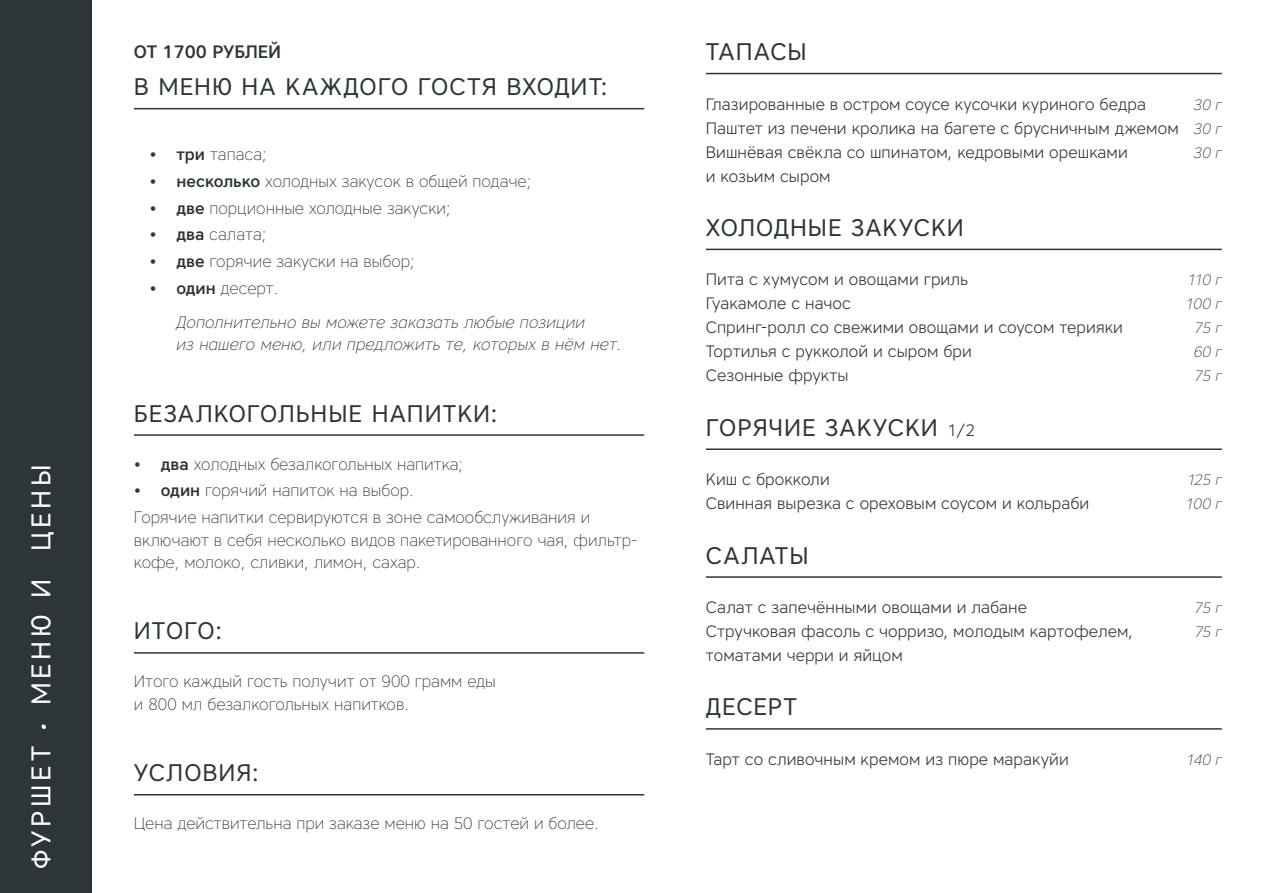
<style>
.page{position:relative;width:1263px;height:893px;background:#fff}
.page>*{position:absolute;margin:0;border:0;box-sizing:border-box;transform-origin:0 0}
.t1{font:27px "Core Sans A45";letter-spacing:.14em;color:#fff}
.t2{font:24px "Core Sans A45";letter-spacing:.04em;color:#2e3638}
.t3{font:500 18px "Core Sans A55";color:#2e3638}
.t4{font:300 16.5px/24px "Core Sans A35";letter-spacing:.005em;color:#2e3638}
.t5{font:200 16.5px/22.5px "Core Sans A25";color:#2e3638}
.t6{font:italic 200 16.5px/33.8px "Core Sans A25";letter-spacing:.01em;color:#2e3638}
.t7{font:italic 200 15px "Core Sans A25";color:#2e3638}
.s1{font-family:"Core Sans A55";font-weight:500}
.s2{font-family:"Core Sans A55";font-weight:500;font-style:normal}
.s3{font-style:normal}
.s4{font-family:"Core Sans A25";font-weight:200;font-style:italic;font-size:15px}
.s5{font-family:"Core Sans A35";font-weight:300;font-size:16.5px}
</style>
<div class="page">
<hr style="left:134px;top:108px;width:510px;height:1px;background:#2e3638">
<hr style="left:134px;top:434px;width:510px;height:2px;background:#2e3638">
<hr style="left:134px;top:652px;width:510px;height:2px;background:#2e3638">
<hr style="left:134px;top:794px;width:510px;height:1px;background:#2e3638">
<div style="left:0;top:0;width:91px;height:893px;background:#2e3538"></div>
<hr style="left:706px;top:73px;width:516px;height:1px;background:#2e3638">
<hr style="left:706px;top:249px;width:516px;height:1px;background:#2e3638">
<hr style="left:706px;top:448px;width:516px;height:2px;background:#2e3638">
<hr style="left:706px;top:576px;width:516px;height:2px;background:#2e3638">
<hr style="left:706px;top:728px;width:516px;height:2px;background:#2e3638">
<h1 class="t1" style="left:23px;top:869px;width:406px;rotate:-90deg">ФУРШЕТ <sup>.</sup> МЕНЮ И ЦЕНЫ</h1>
<p class="t3" style="left:134px;top:40px;width:149px">ОТ 1700 РУБЛЕЙ</p>
<h2 class="t2" style="left:134px;top:71px;width:475px">В МЕНЮ НА КАЖДОГО ГОСТЯ ВХОДИТ:</h2>
<p class="t5" style="left:149px;top:143px;width:119px"><span class="s1">• три</span> тапаса;</p>
<p class="t5" style="left:149px;top:170px;width:383px"><span class="s1">• несколько</span> холодных закусок в общей подаче;</p>
<p class="t5" style="left:149px;top:196px;width:303px"><span class="s1">• две</span> порционные холодные закуски;</p>
<p class="t5" style="left:149px;top:223px;width:119px"><span class="s1">• два</span> салата;</p>
<p class="t5" style="left:149px;top:250px;width:267px"><span class="s1">• две</span> горячие закуски на выбор;</p>
<p class="t6" style="left:176px;top:271px;width:410px;text-indent:-27px"><span class="s2">• один</span> <span class="s3">десерт.<br></span>Дополнительно вы можете заказать любые позиции</p>
<p class="t6" style="left:176px;top:327px;width:447px">из нашего меню, или предложить те, которых в нём нет.</p>
<h2 class="t2" style="left:134px;top:398px;width:365px">БЕЗАЛКОГОЛЬНЫЕ НАПИТКИ:</h2>
<p class="t5" style="left:134px;top:452px;width:331px"><span class="s1">• два</span> холодных безалкогольных напитка;</p>
<p class="t5" style="left:134px;top:477px;width:458px;line-height:26.7px"><span class="s1">• один</span> горячий напиток на выбор.<br>Горячие напитки сервируются в зоне самообслуживания и</p>
<p class="t5" style="left:134px;top:528px;width:505px">включают в себя несколько видов пакетированного чая, фильтр&shy;кофе, молоко, сливки, лимон, сахар.</p>
<h2 class="t2" style="left:134px;top:615px;width:90px">ИТОГО:</h2>
<p class="t5" style="left:134px;top:670px;width:363px">Итого каждый гость получит от 900 грамм еды и 800 мл безалкогольных напитков.</p>
<h2 class="t2" style="left:134px;top:757px;width:127px">УСЛОВИЯ:</h2>
<p class="t5" style="left:134px;top:812px;width:466px">Цена действительна при заказе меню на 50 гостей и более.</p>
<h2 class="t2" style="left:706px;top:36px;width:102px">ТАПАСЫ</h2>
<p class="t4" style="left:706px;top:91px;width:442px">Глазированные в остром соусе кусочки куриного бедра</p>
<p class="t7" style="left:1193px;top:95px;width:30px">30 г</p>
<p class="t4" style="left:706px;top:115px;width:517px">Паштет из печени кролика на багете с брусничным джемом <span class="s4">30 г<br></span>Вишнёвая свёкла со шпинатом, кедровыми орешками</p>
<p class="t7" style="left:1193px;top:143px;width:30px">30 г</p>
<p class="t4" style="left:706px;top:163px;width:126px">и козьим сыром</p>
<h2 class="t2" style="left:706px;top:212px;width:259px">ХОЛОДНЫЕ ЗАКУСКИ</h2>
<p class="t4" style="left:706px;top:267px;width:264px">Пита с хумусом и овощами гриль</p>
<p class="t7" style="left:1187px;top:270px;width:36px">110 г</p>
<p class="t4" style="left:706px;top:291px;width:147px">Гуакамоле с начос</p>
<p class="t7" style="left:1186px;top:294px;width:38px">100 г</p>
<p class="t4" style="left:706px;top:315px;width:419px">Спринг-ролл со свежими овощами и соусом терияки</p>
<p class="t7" style="left:1194px;top:318px;width:29px">75 г</p>
<p class="t4" style="left:706px;top:339px;width:267px">Тортилья с рукколой и сыром бри</p>
<p class="t7" style="left:1194px;top:342px;width:30px">60 г</p>
<p class="t4" style="left:706px;top:363px;width:144px">Сезонные фрукты</p>
<p class="t7" style="left:1194px;top:366px;width:29px">75 г</p>
<h2 class="t2" style="left:706px;top:412px;width:271px">ГОРЯЧИЕ ЗАКУСКИ <span class="s5">1/2</span></h2>
<p class="t4" style="left:706px;top:467px;width:125px">Киш с брокколи</p>
<p class="t7" style="left:1187px;top:470px;width:36px">125 г</p>
<p class="t4" style="left:706px;top:491px;width:385px">Свинная вырезка с ореховым соусом и кольраби</p>
<p class="t7" style="left:1186px;top:494px;width:38px">100 г</p>
<h2 class="t2" style="left:706px;top:540px;width:104px">САЛАТЫ</h2>
<p class="t4" style="left:706px;top:595px;width:323px">Салат с запечёнными овощами и лабане</p>
<p class="t7" style="left:1194px;top:598px;width:29px">75 г</p>
<p class="t4" style="left:706px;top:619px;width:429px">Стручковая фасоль с чорризо, молодым картофелем,</p>
<p class="t7" style="left:1195px;top:622px;width:28px">75 г</p>
<p class="t4" style="left:706px;top:643px;width:198px">томатами черри и яйцом</p>
<h2 class="t2" style="left:706px;top:691px;width:92px">ДЕСЕРТ</h2>
<p class="t4" style="left:706px;top:747px;width:364px">Тарт со сливочным кремом из пюре маракуйи</p>
<p class="t7" style="left:1186px;top:750px;width:37px">140 г</p>
</div>
